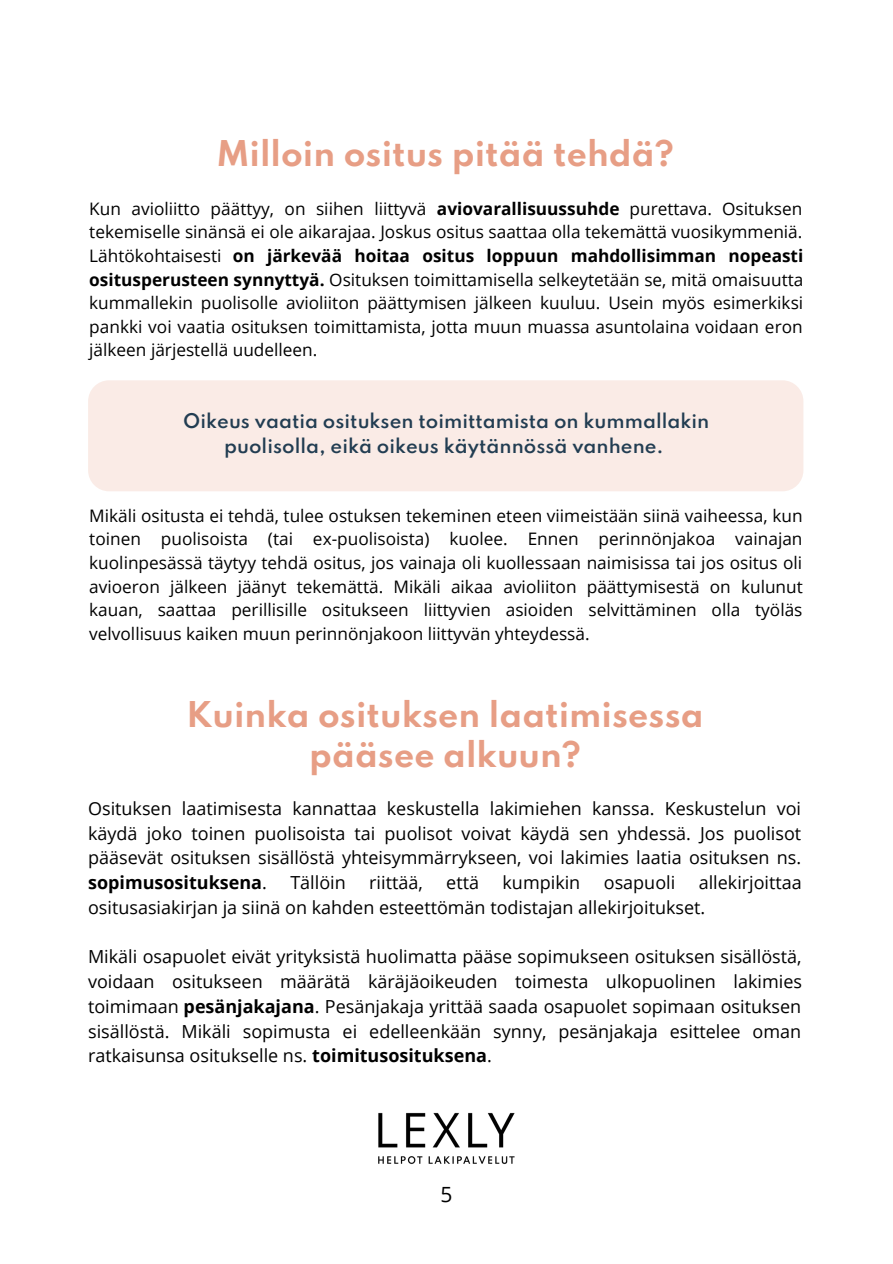
<style>
.page{position:relative;width:893px;height:1264px;background:#fff}
.page>*{position:absolute;margin:0;border:0;box-sizing:border-box;transform-origin:0 0}
.t1{font:700 31.5px/40.5px "Spartan";color:#e79e85;text-align:center}
.t2{font:21px "Open Sans";color:#000}
.t3{font:18px/24.8px "Open Sans";color:#000;text-align:justify}
.t4{font:600 18px/24.8px "Spartan";color:#223d52;text-align:center}
.t5{font:17.25px/23.5px "Open Sans";color:#000;text-align:justify}
.s1{font-weight:700}
</style>
<div class="page">
<div style="left:88px;top:380px;width:715px;height:111px;background:#faebe6;border-radius:21px"></div>
<img style="left:378px;top:1112px;width:137px;height:52px">
<p class="t1" style="left:216px;top:136px;width:459px">Milloin ositus pitää tehdä?</p>
<p class="t5" style="left:89px;top:196px;width:715px">Kun avioliitto päättyy, on siihen liittyvä <span class="s1">aviovarallisuussuhde</span> purettava. Osituksen tekemiselle sinänsä ei ole aikarajaa. Joskus ositus saattaa olla tekemättä vuosikymmeniä.<br>Lähtökohtaisesti <span class="s1">on järkevää hoitaa ositus loppuun mahdollisimman nopeasti ositusperusteen synnyttyä.</span> Osituksen toimittamisella selkeytetään se, mitä omaisuutta kummallekin puolisolle avioliiton päättymisen jälkeen kuuluu. Usein myös esimerkiksi pankki voi vaatia osituksen toimittamista, jotta muun muassa asuntolaina voidaan eron jälkeen järjestellä uudelleen.</p>
<p class="t4" style="left:183px;top:410px;width:527px">Oikeus vaatia osituksen toimittamista on kummallakin puolisolla, eikä oikeus käytännössä vanhene.</p>
<p class="t5" style="left:89px;top:503px;width:715px">Mikäli ositusta ei tehdä, tulee ostuksen tekeminen eteen viimeistään siinä vaiheessa, kun toinen puolisoista (tai ex-puolisoista) kuolee. Ennen perinnönjakoa vainajan kuolinpesässä täytyy tehdä ositus, jos vainaja oli kuollessaan naimisissa tai jos ositus oli avioeron jälkeen jäänyt tekemättä. Mikäli aikaa avioliiton päättymisestä on kulunut kauan, saattaa perillisille ositukseen liittyvien asioiden selvittäminen olla työläs velvollisuus kaiken muun perinnönjakoon liittyvän yhteydessä.</p>
<p class="t1" style="left:186px;top:696px;width:518px">Kuinka osituksen laatimisessa pääsee alkuun?</p>
<p class="t3" style="left:88px;top:795px;width:714px">Osituksen laatimisesta kannattaa keskustella lakimiehen kanssa. Keskustelun voi käydä joko toinen puolisoista tai puolisot voivat käydä sen yhdessä. Jos puolisot pääsevät osituksen sisällöstä yhteisymmärrykseen, voi lakimies laatia osituksen ns. <span class="s1">sopimusosituksena</span>.</p>
<p class="t3" style="left:88px;top:869px;width:715px;text-indent:610px">allekirjoittaa ositusasiakirjan ja siinä on kahden esteettömän todistajan allekirjoitukset.</p>
<p class="t3" style="left:88px;top:944px;width:715px">Mikäli osapuolet eivät yrityksistä huolimatta pääse sopimukseen osituksen sisällöstä, voidaan ositukseen määrätä käräjäoikeuden toimesta ulkopuolinen lakimies toimimaan <span class="s1">pesänjakajana</span>. Pesänjakaja yrittää saada osapuolet sopimaan osituksen sisällöstä. Mikäli sopimusta ei edelleenkään synny, pesänjakaja esittelee oman ratkaisunsa ositukselle ns. <span class="s1">toimitusosituksena</span>.</p>
<p class="t3" style="left:290px;top:869px;width:57px">Tällöin</p>
<p class="t3" style="left:369px;top:869px;width:55px">riittää,</p>
<p class="t3" style="left:446px;top:869px;width:34px">että</p>
<p class="t3" style="left:502px;top:869px;width:79px">kumpikin</p>
<p class="t3" style="left:603px;top:869px;width:73px">osapuoli</p>
<p class="t2" style="left:440px;top:1179px;width:13px">5</p>
</div>
